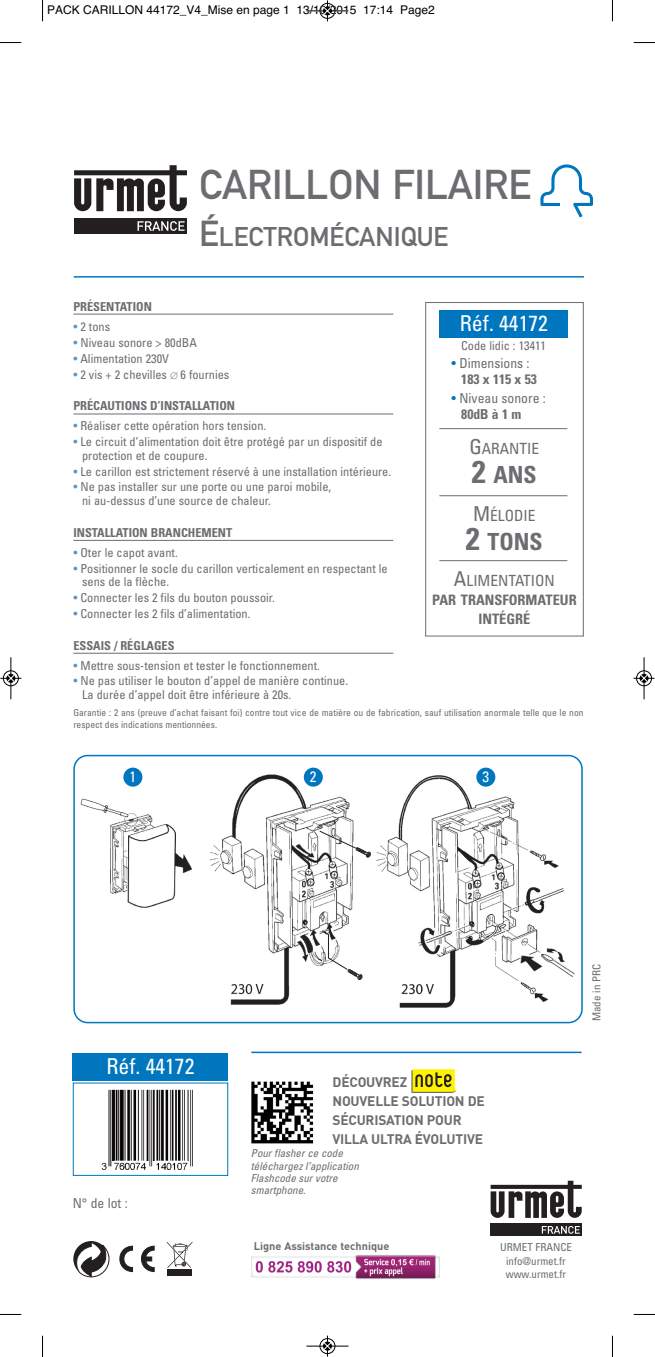
<style>
.page{position:relative;width:655px;height:1357px;background:#fff}
.page>*{position:absolute;margin:0;border:0;box-sizing:border-box;transform-origin:0 0}
.t1{font:41.1px "DIN Mittelschrift Std";color:#6c6d70}
.t2{font:26.7px "DIN Mittelschrift Std";color:#6c6d70}
.t3{font:700 condensed 23.55px "Univers LT";color:#6c6d70}
.t4{font:condensed 21.9px "Univers LT Std";color:#fff}
.t5{font:condensed 15.45px "Univers LT Std";color:#6c6d70}
.t6{font:condensed 15px "Univers LT Std";color:#fff}
.t7{font:700 condensed 14.4px/19.2px "Univers LT";color:#6c6d70;text-align:center}
.t8{font:700 13.65px/19.2px "DIN";letter-spacing:-.015em;color:#6c6d70}
.t9{font:condensed 13.65px "Univers LT Std";color:#6c6d70}
.t10{font:700 condensed 13.65px "Univers LT";color:#6c6d70}
.t11{font:condensed 12.3px/13.6px "Univers LT Std";color:#6c6d70}
.t12{font:700 condensed 12.3px "Univers LT";color:#6c6d70}
.t13{font:12px "Helvetica";color:#000}
.t14{font:italic condensed 10.95px/12.3px "Univers LT Std";color:#6c6d70}
.t15{font:condensed 10.95px/13.5px "Univers LT Std";color:#6c6d70;text-align:center}
.t16{font:700 10.95px "DIN";color:#6c6d70}
.t17{font:condensed 9.6px/11.6px "Univers LT Std";color:#6c6d70}
.s1{font-size:35.55px}
.s2{color:#5f92cd}
.s3{color:#0076be}
.s4{font-size:20.55px}
.s5{font-size:31.5px}
</style>
<div class="page">
<div style="left:425px;top:302px;width:159px;height:334px;border:1px solid #6c6d70"></div>
<svg style="left:540px;top:164px;width:53px;height:53px"></svg>
<div style="left:74px;top:218px;width:113px;height:16px;background:#231f20"></div>
<svg style="left:74px;top:165px;width:113px;height:46px"></svg>
<svg style="left:137px;top:221px;width:48px;height:10px"></svg>
<div style="left:490px;top:1223px;width:92px;height:13px;background:#231f20"></div>
<svg style="left:490px;top:1180px;width:92px;height:37px"></svg>
<svg style="left:542px;top:1226px;width:38px;height:7px"></svg>
<svg style="left:119px;top:1245px;width:36px;height:27px"></svg>
<svg style="left:167px;top:1242px;width:26px;height:25px"></svg>
<div style="left:167px;top:1269px;width:25px;height:6px;background:#231f20"></div>
<svg style="left:73px;top:1241px;width:37px;height:36px"></svg>
<div style="left:73px;top:1053px;width:155px;height:27px;background:#0076be"></div>
<svg style="left:73px;top:754px;width:510px;height:269px"></svg>
<hr style="left:73px;top:314px;width:320px;height:1px;background:#6c6d70">
<hr style="left:73px;top:413px;width:320px;height:1px;background:#6c6d70">
<hr style="left:73px;top:540px;width:320px;height:1px;background:#6c6d70">
<hr style="left:73px;top:653px;width:320px;height:1px;background:#6c6d70">
<hr style="left:74px;top:276px;width:510px;height:1px;background:#0076be">
<hr style="left:439px;top:495px;width:128px;height:1px;background:#6c6d70">
<hr style="left:439px;top:428px;width:128px;height:1px;background:#6c6d70">
<hr style="left:439px;top:560px;width:128px;height:1px;background:#6c6d70">
<div style="left:439px;top:310px;width:129px;height:27px;background:#0076be"></div>
<div style="left:123px;top:767px;width:19px;height:19px;background:#0076be;border-radius:50%"></div>
<div style="left:304px;top:767px;width:19px;height:19px;background:#0076be;border-radius:50%"></div>
<div style="left:476px;top:767px;width:19px;height:19px;background:#0076be;border-radius:50%"></div>
<img style="left:101px;top:1089px;width:92px;height:81px">
<img style="left:251px;top:1081px;width:63px;height:63px">
<svg style="left:411px;top:1069px;width:46px;height:23px"></svg>
<img style="left:252px;top:1255px;width:187px;height:24px">
<hr style="left:251px;top:1051px;width:330px;height:2px;background:#0076be">
<svg style="left:42px;top:0;width:1px;height:21px"></svg>
<svg style="left:0;top:42px;width:21px;height:1px"></svg>
<svg style="left:612px;top:0;width:1px;height:21px"></svg>
<svg style="left:634px;top:42px;width:21px;height:1px"></svg>
<svg style="left:42px;top:1335px;width:1px;height:21px"></svg>
<svg style="left:0;top:1314px;width:21px;height:1px"></svg>
<svg style="left:612px;top:1335px;width:1px;height:21px"></svg>
<svg style="left:634px;top:1314px;width:21px;height:1px"></svg>
<div style="left:319px;top:3px;width:16px;height:16px;border:1px solid #fff;border-radius:50%"></div>
<hr style="left:306px;top:11px;width:42px;height:1px;background:#000">
<div style="left:320px;top:3px;width:15px;height:16px;border:1px solid #000;border-radius:50%"></div>
<svg style="left:324px;top:0;width:7px;height:21px"></svg>
<div style="left:319px;top:1338px;width:16px;height:15px;border:1px solid #fff;border-radius:50%"></div>
<hr style="left:306px;top:1345px;width:42px;height:1px;background:#000">
<div style="left:320px;top:1338px;width:15px;height:15px;border:1px solid #000;border-radius:50%"></div>
<svg style="left:324px;top:1335px;width:7px;height:21px"></svg>
<hr style="left:11px;top:657px;width:1px;height:42px;background:#000">
<div style="left:3px;top:670px;width:16px;height:16px;border:1px solid #000;border-radius:50%"></div>
<svg style="left:0;top:674px;width:21px;height:8px"></svg>
<hr style="left:644px;top:657px;width:1px;height:42px;background:#000">
<div style="left:636px;top:670px;width:16px;height:16px;border:1px solid #000;border-radius:50%"></div>
<svg style="left:633px;top:674px;width:21px;height:8px"></svg>
<p class="t13" style="left:47px;top:2px;width:389px">PACK CARILLON 44172_V4_Mise en page 1 13/10/2015 17:14 Page2</p>
<h1 class="t1" style="left:199px;top:170px;width:333px">CARILLON FILAIRE</h1>
<h2 class="t2" style="left:199px;top:227px;width:251px"><span class="s1">É</span>LECTROMÉCANIQUE</h2>
<p class="t12" style="left:73px;top:302px;width:80px">PRÉSENTATION</p>
<p class="t11" style="left:73px;top:321px;width:38px"><span class="s2">•</span> 2 tons</p>
<p class="t11" style="left:73px;top:337px;width:125px"><span class="s2">•</span> Niveau sonore &gt; 80dBA</p>
<p class="t11" style="left:73px;top:352px;width:97px"><span class="s2">•</span> Alimentation 230V</p>
<p class="t11" style="left:73px;top:368px;width:158px"><span class="s2">•</span> 2 vis + 2 chevilles ∅ 6 fournies</p>
<p class="t12" style="left:73px;top:401px;width:163px">PRÉCAUTIONS D’INSTALLATION</p>
<p class="t11" style="left:73px;top:420px;width:194px"><span class="s2">•</span> Réaliser cette opération hors tension.</p>
<p class="t11" style="left:82px;top:436px;width:302px;text-indent:-9px"><span class="s2">•</span> Le circuit d’alimentation doit être protégé par un dispositif de protection et de coupure.</p>
<p class="t11" style="left:73px;top:465px;width:319px"><span class="s2">•</span> Le carillon est strictement réservé à une installation intérieure.</p>
<p class="t11" style="left:82px;top:481px;width:251px;text-indent:-9px"><span class="s2">•</span> Ne pas installer sur une porte ou une paroi mobile, ni au-dessus d’une source de chaleur.</p>
<p class="t12" style="left:73px;top:528px;width:160px">INSTALLATION BRANCHEMENT</p>
<p class="t11" style="left:73px;top:546px;width:106px"><span class="s2">•</span> Oter le capot avant.</p>
<p class="t11" style="left:82px;top:562px;width:307px;text-indent:-9px"><span class="s2">•</span> Positionner le socle du carillon verticalement en respectant le sens de la flèche.</p>
<p class="t11" style="left:73px;top:592px;width:203px"><span class="s2">•</span> Connecter les 2 fils du bouton poussoir.</p>
<p class="t11" style="left:73px;top:608px;width:179px"><span class="s2">•</span> Connecter les 2 fils d’alimentation.</p>
<p class="t12" style="left:73px;top:640px;width:103px">ESSAIS / RÉGLAGES</p>
<p class="t11" style="left:73px;top:659px;width:248px"><span class="s2">•</span> Mettre sous-tension et tester le fonctionnement.</p>
<p class="t11" style="left:82px;top:675px;width:267px;text-indent:-9px"><span class="s2">•</span> Ne pas utiliser le bouton d’appel de manière continue.<br>La durée d’appel doit être inférieure à 20s.</p>
<h3 class="t4" style="left:460px;top:315px;width:89px">Réf. 44172</h3>
<p class="t11" style="left:461px;top:339px;width:86px">Code lidic : 13411</p>
<p class="t9" style="left:451px;top:358px;width:80px"><span class="s3">•</span> Dimensions :</p>
<p class="t10" style="left:461px;top:374px;width:77px">183 x 115 x 53</p>
<p class="t9" style="left:451px;top:393px;width:96px"><span class="s3">•</span> Niveau sonore :</p>
<p class="t10" style="left:461px;top:409px;width:62px">80dB à 1 m</p>
<p class="t5" style="left:469px;top:443px;width:71px"><span class="s4">G</span>ARANTIE</p>
<h3 class="t3" style="left:472px;top:466px;width:66px"><span class="s5">2</span> ANS</h3>
<p class="t5" style="left:473px;top:509px;width:64px"><span class="s4">M</span>ÉLODIE</p>
<h3 class="t3" style="left:466px;top:532px;width:78px"><span class="s5">2</span> TONS</h3>
<p class="t5" style="left:454px;top:575px;width:102px"><span class="s4">A</span>LIMENTATION</p>
<p class="t7" style="left:432px;top:591px;width:146px">PAR TRANSFORMATEUR<br>INTÉGRÉ</p>
<p class="t17" style="left:73px;top:708px;width:512px">Garantie : 2 ans (preuve d’achat faisant foi) contre tout vice de matière ou de fabrication, sauf utilisation anormale telle que le non respect des indications mentionnées.</p>
<p class="t6" style="left:129px;top:771px;width:8px">1</p>
<p class="t6" style="left:310px;top:771px;width:8px">2</p>
<p class="t6" style="left:482px;top:771px;width:8px">3</p>
<h3 class="t4" style="left:106px;top:1058px;width:89px">Réf. 44172</h3>
<p class="t9" style="left:73px;top:1197px;width:57px">N° de lot :</p>
<p class="t15" style="left:591px;top:1021px;width:59px;rotate:-90deg">Made in PRC</p>
<p class="t8" style="left:332px;top:1072px;width:154px">DÉCOUVREZ<br>NOUVELLE SOLUTION DE<br>SÉCURISATION POUR<br>VILLA ULTRA ÉVOLUTIVE</p>
<p class="t14" style="left:251px;top:1148px;width:109px">Pour flasher ce code téléchargez l’application<br>Flashcode sur votre smartphone.</p>
<p class="t16" style="left:254px;top:1239px;width:137px">Ligne Assistance technique</p>
<p class="t15" style="left:500px;top:1241px;width:74px">URMET FRANCE info@urmet.fr www.urmet.fr</p>
</div>
